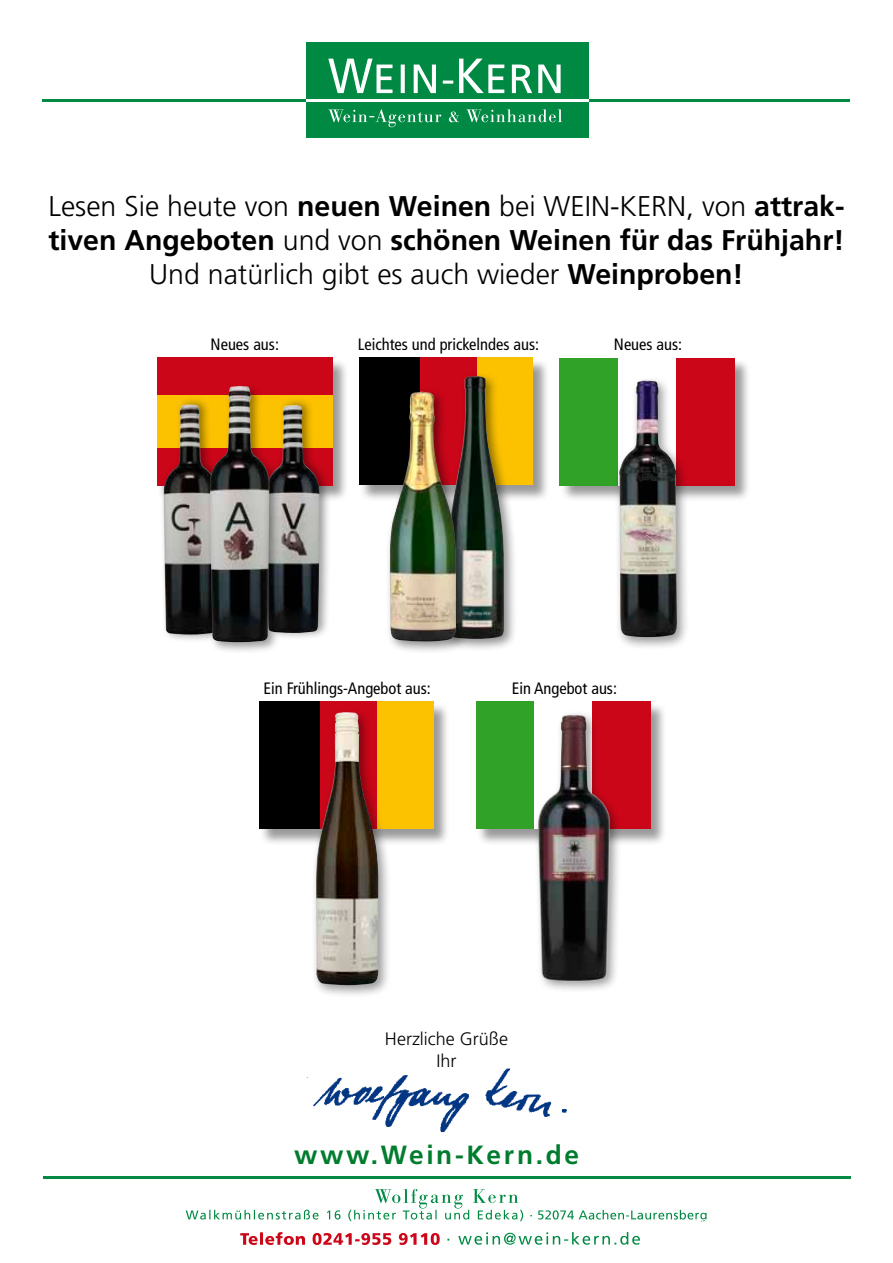
<style>
.page{position:relative;width:893px;height:1263px;background:#fff}
.page>*{position:absolute;margin:0;border:0;box-sizing:border-box;transform-origin:0 0}
.t1{font:700 28.5px/34.2px "Frutiger LT";color:#000;text-align:center}
.t2{font:700 26.25px "Frutiger LT";letter-spacing:.1em;color:#007c2e}
.t3{font:300 18px/21.6px "Frutiger LT";color:#000;text-align:center}
.t4{font:condensed 16.5px "Frutiger LT";color:#000}
.s1{font-weight:300}
</style>
<div class="page">
<hr style="left:43px;top:99px;width:807px;height:3px;background:#008943">
<hr style="left:43px;top:1176px;width:808px;height:3px;background:#008943">
<div style="left:306px;top:43px;width:283px;height:95px;background:#008943"></div>
<svg style="left:328px;top:59px;width:233px;height:34px"></svg>
<svg style="left:328px;top:109px;width:234px;height:18px"></svg>
<hr style="left:306px;top:99px;width:283px;height:3px;background:#fff">
<svg style="left:186px;top:1189px;width:520px;height:33px"></svg>
<svg style="left:240px;top:1232px;width:200px;height:13px"></svg>
<svg style="left:447px;top:1232px;width:193px;height:13px"></svg>
<div style="left:157px;top:358px;width:192px;height:144px;background:#000;opacity:.4"></div>
<div style="left:157px;top:358px;width:175px;height:37px;background:#cc0619"></div>
<div style="left:157px;top:395px;width:175px;height:54px;background:#fcc200"></div>
<div style="left:359px;top:358px;width:191px;height:144px;background:#000;opacity:.4"></div>
<div style="left:475px;top:358px;width:58px;height:127px;background:#fcc200"></div>
<div style="left:408px;top:358px;width:69px;height:127px;background:#cc0619"></div>
<div style="left:359px;top:358px;width:60px;height:127px;background:#000"></div>
<div style="left:560px;top:358px;width:191px;height:144px;background:#000;opacity:.4"></div>
<div style="left:560px;top:358px;width:58px;height:127px;background:#30a227"></div>
<div style="left:618px;top:358px;width:58px;height:127px;background:#fff"></div>
<div style="left:676px;top:358px;width:58px;height:127px;background:#cc0619"></div>
<div style="left:159px;top:396px;width:70px;height:246px;background:#000;opacity:.4"></div>
<img style="left:164px;top:404px;width:42px;height:231px">
<div style="left:262px;top:397px;width:70px;height:244px;background:#000;opacity:.4"></div>
<img style="left:281px;top:405px;width:38px;height:228px">
<div style="left:442px;top:371px;width:75px;height:281px;background:#000;opacity:.45"></div>
<img style="left:448px;top:376px;width:56px;height:263px">
<div style="left:614px;top:375px;width:75px;height:275px;background:#000;opacity:.4"></div>
<img style="left:619px;top:381px;width:58px;height:256px">
<div style="left:206px;top:382px;width:75px;height:272px;background:#000;opacity:.4"></div>
<img style="left:209px;top:386px;width:61px;height:256px">
<div style="left:259px;top:702px;width:191px;height:144px;background:#000;opacity:.4"></div>
<div style="left:376px;top:702px;width:57px;height:127px;background:#fcc200"></div>
<div style="left:308px;top:702px;width:69px;height:127px;background:#cc0619"></div>
<div style="left:259px;top:702px;width:60px;height:127px;background:#000"></div>
<div style="left:476px;top:702px;width:191px;height:144px;background:#000;opacity:.4"></div>
<div style="left:476px;top:702px;width:58px;height:127px;background:#30a227"></div>
<div style="left:534px;top:702px;width:58px;height:127px;background:#fff"></div>
<div style="left:592px;top:702px;width:59px;height:127px;background:#cc0619"></div>
<div style="left:384px;top:386px;width:85px;height:268px;background:#000;opacity:.45"></div>
<img style="left:390px;top:391px;width:66px;height:251px">
<div style="left:533px;top:709px;width:89px;height:283px;background:#000;opacity:.4"></div>
<img style="left:535px;top:712px;width:76px;height:270px">
<div style="left:311px;top:707px;width:80px;height:291px;background:#000;opacity:.4"></div>
<img style="left:316px;top:712px;width:62px;height:273px">
<img style="left:306px;top:1068px;width:261px;height:65px">
<p class="t1" style="left:48px;top:189px;width:798px"><span class="s1">Lesen Sie heute von</span> neuen Weinen <span class="s1">bei WEIN-KERN, von</span> attrak&shy;tiven Angeboten <span class="s1">und von</span> schönen Weinen für das Frühjahr!<br><span class="s1">Und natürlich gibt es auch wieder</span> Weinproben!</p>
<p class="t4" style="left:211px;top:335px;width:70px">Neues aus:</p>
<p class="t4" style="left:358px;top:335px;width:183px">Leichtes und prickelndes aus:</p>
<p class="t4" style="left:614px;top:335px;width:70px">Neues aus:</p>
<p class="t4" style="left:264px;top:678px;width:169px">Ein Frühlings-Angebot aus:</p>
<p class="t4" style="left:512px;top:678px;width:107px">Ein Angebot aus:</p>
<p class="t3" style="left:385px;top:1028px;width:124px">Herzliche Grüße<br>Ihr</p>
<p class="t2" style="left:294px;top:1139px;width:287px">www.Wein-Kern.de</p>
</div>
